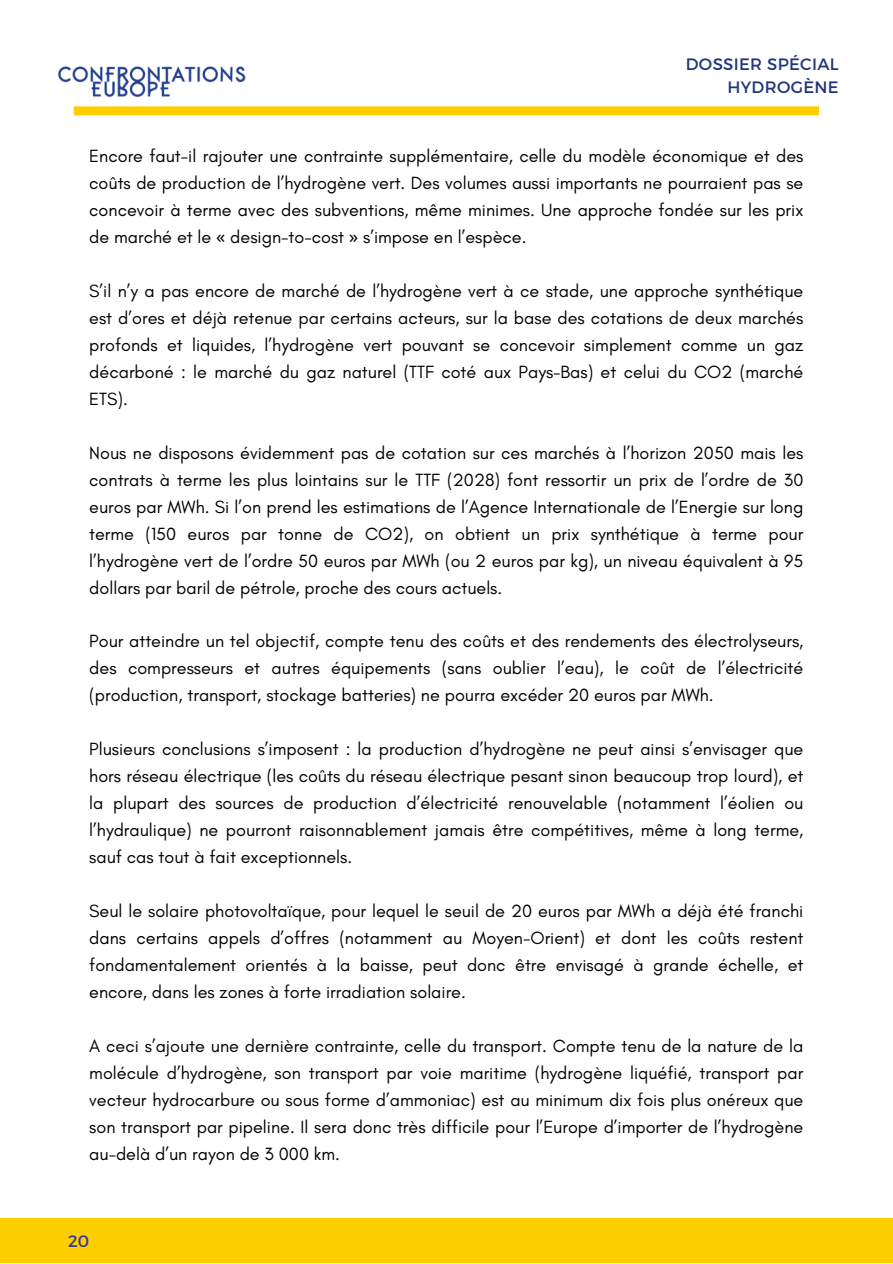
<style>
.page{position:relative;width:893px;height:1264px;background:#fff}
.page>*{position:absolute;margin:0;border:0;box-sizing:border-box;transform-origin:0 0}
.t1{font:18px/27px "Glacial Indifference";color:#000;text-align:justify}
.t2{font:16.5px/22.5px "Montserrat";letter-spacing:.02em;color:#203679;text-align:right}
.t3{font:16.5px "Montserrat";color:#303a99}
.s1{font-family:"Noto Sans"}
</style>
<div class="page">
<div style="left:0;top:1217px;width:892px;height:45px;background:#ffce00"></div>
<img style="left:58px;top:66px;width:202px;height:50px">
<div style="left:74px;top:106px;width:744px;height:9px;background:#ffce00"></div>
<p class="t2" style="left:685px;top:52px;width:154px">DOSSIER SPÉCIAL<br>HYDROGÈNE</p>
<p class="t1" style="left:89px;top:142px;width:715px">Encore faut-il rajouter une contrainte supplémentaire, celle du modèle économique et des coûts de production de l’hydrogène vert. Des volumes aussi importants ne pourraient pas se concevoir à terme avec des subventions, même minimes. Une approche fondée sur les prix de marché et le <span class="s1">«</span> design-to-cost <span class="s1">»</span> s’impose en l’espèce.</p>
<p class="t1" style="left:89px;top:277px;width:715px">S’il n’y a pas encore de marché de l’hydrogène vert à ce stade, une approche synthétique est d’ores et déjà retenue par certains acteurs, sur la base des cotations de deux marchés profonds et liquides, l’hydrogène vert pouvant se concevoir simplement comme un gaz décarboné : le marché du gaz naturel (TTF coté aux Pays-Bas) et celui du CO2 (marché ETS).</p>
<p class="t1" style="left:89px;top:439px;width:715px">Nous ne disposons évidemment pas de cotation sur ces marchés à l’horizon 2050 mais les contrats à terme les plus lointains sur le TTF (2028) font ressortir un prix de l’ordre de 30 euros par MWh. Si l’on prend les estimations de l’Agence Internationale de l’Energie sur long terme (150 euros par tonne de CO2), on obtient un prix synthétique à terme pour l’hydrogène vert de l’ordre 50 euros par MWh (ou 2 euros par kg), un niveau équivalent à 95 dollars par baril de pétrole, proche des cours actuels.</p>
<p class="t1" style="left:89px;top:627px;width:715px">Pour atteindre un tel objectif, compte tenu des coûts et des rendements des électrolyseurs, des compresseurs et autres équipements (sans oublier l’eau), le coût de l’électricité (production, transport, stockage batteries) ne pourra excéder 20 euros par MWh.</p>
<p class="t1" style="left:89px;top:735px;width:715px">Plusieurs conclusions s’imposent : la production d’hydrogène ne peut ainsi s’envisager que hors réseau électrique (les coûts du réseau électrique pesant sinon beaucoup trop lourd), et la plupart des sources de production d’électricité renouvelable (notamment l’éolien ou l’hydraulique) ne pourront raisonnablement jamais être compétitives, même à long terme, sauf cas tout à fait exceptionnels.</p>
<p class="t1" style="left:89px;top:897px;width:715px">Seul le solaire photovoltaïque, pour lequel le seuil de 20 euros par MWh a déjà été franchi dans certains appels d’offres (notamment au Moyen-Orient) et dont les coûts restent fondamentalement orientés à la baisse, peut donc être envisagé à grande échelle, et encore, dans les zones à forte irradiation solaire.</p>
<p class="t1" style="left:89px;top:1032px;width:715px">A ceci s’ajoute une dernière contrainte, celle du transport. Compte tenu de la nature de la molécule d’hydrogène, son transport par voie maritime (hydrogène liquéfié, transport par vecteur hydrocarbure ou sous forme d’ammoniac) est au minimum dix fois plus onéreux que son transport par pipeline. Il sera donc très difficile pour l’Europe d’importer de l’hydrogène au-delà d’un rayon de 3 000 km.</p>
<p class="t3" style="left:68px;top:1229px;width:23px">20</p>
</div>
